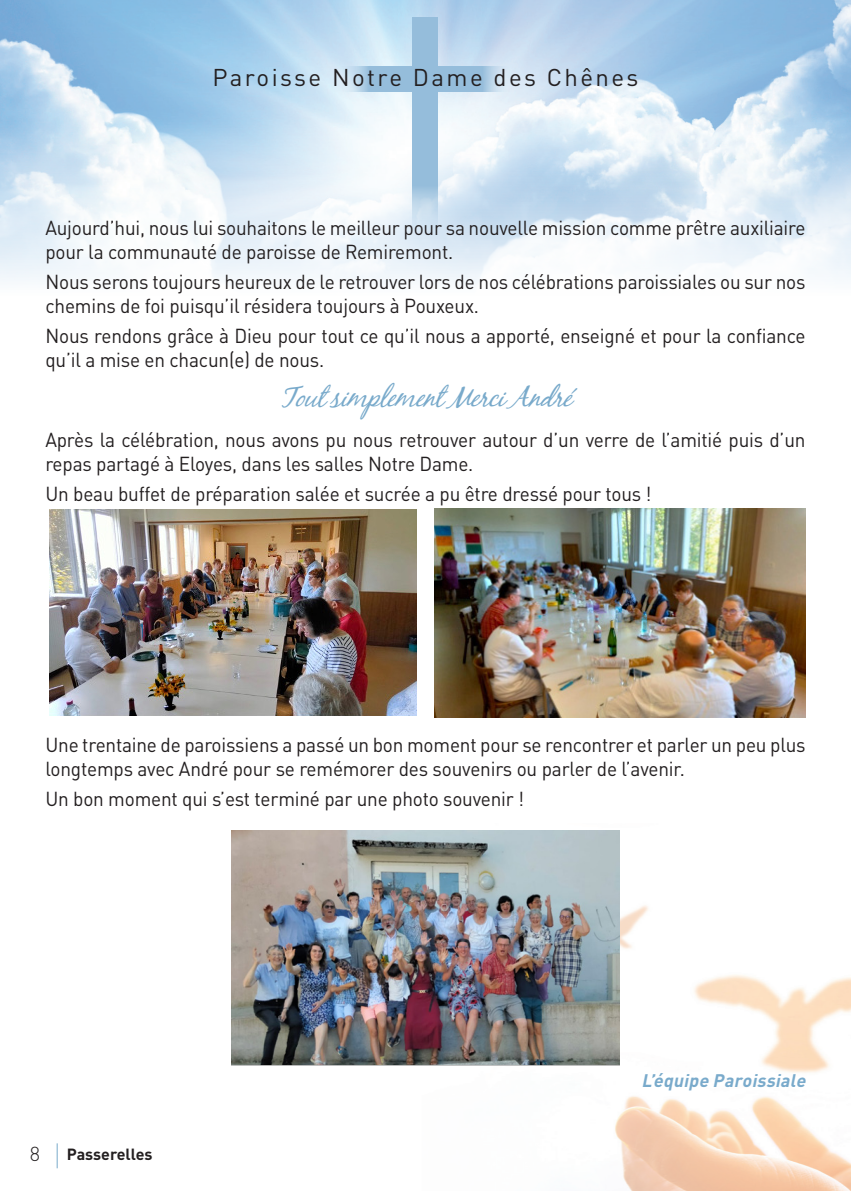
<style>
.page{position:relative;width:851px;height:1191px;background:#fff}
.page>*{position:absolute;margin:0;border:0;box-sizing:border-box;transform-origin:0 0}
.Accentuation{font:italic 28px "Black Jack";color:#79aacb;scale:.95 1}
.t1{font:24px "DIN Pro";letter-spacing:.1em;color:#231f20}
.TXT_COURANT{font:20px/24px "DIN Pro";letter-spacing:-.01em;color:#231f20;scale:.95 1}
.t2{font:300 20px "DIN Pro";color:#231f20}
.TXT_COURANT-2{font:italic 700 18px "DIN Pro";color:#79aacb}
.t3{font:700 16px "DIN Pro";color:#231f20}
</style>
<div class="page">
<img style="left:0;top:0;width:850px;height:282px">
<svg style="left:412px;top:17px;width:26px;height:225px;background:#a2c5e0"></svg>
<svg style="left:340px;top:67px;width:170px;height:25px;background:#a4c6e0"></svg>
<img style="left:421px;top:830px;width:429px;height:361px">
<img style="left:50px;top:509px;width:367px;height:207px">
<img style="left:434px;top:508px;width:371px;height:209px">
<img style="left:231px;top:831px;width:388px;height:234px">
<svg style="left:57px;top:1143px;width:1px;height:25px"></svg>
<p class="t1" style="left:212px;top:59px;width:427px">Paroisse Notre Dame des Chênes</p>
<p class="TXT_COURANT" style="left:45px;top:214px;width:801px">Aujourd’hui, nous lui souhaitons le meilleur pour sa nouvelle mission comme prêtre auxiliaire pour la communauté de paroisse de Remiremont.</p>
<p class="TXT_COURANT" style="left:45px;top:268px;width:801px">Nous serons toujours heureux de le retrouver lors de nos célébrations paroissiales ou sur nos chemins de foi puisqu’il résidera toujours à Pouxeux.</p>
<p class="TXT_COURANT" style="left:45px;top:321px;width:801px">Nous rendons grâce à Dieu pour tout ce qu’il nous a apporté, enseigné et pour la confiance qu’il a mise en chacun(e) de nous.</p>
<p class="Accentuation" style="left:280px;top:380px;width:324px">ToutsimplementMerciAndré</p>
<p class="TXT_COURANT" style="left:45px;top:426px;width:801px">Après la célébration, nous avons pu nous retrouver autour d’un verre de l’amitié puis d’un repas partagé à Eloyes, dans les salles Notre Dame.</p>
<p class="TXT_COURANT" style="left:45px;top:479px;width:639px">Un beau buffet de préparation salée et sucrée a pu être dressé pour tous !</p>
<p class="TXT_COURANT" style="left:45px;top:731px;width:801px">Une trentaine de paroissiens a passé un bon moment pour se rencontrer et parler un peu plus longtemps avec André pour se remémorer des souvenirs ou parler de l’avenir.</p>
<p class="TXT_COURANT" style="left:45px;top:784px;width:505px">Un bon moment qui s’est terminé par une photo souvenir !</p>
<p class="t2" style="left:30px;top:1138px;width:12px">8</p>
<p class="t3" style="left:67px;top:1140px;width:87px">Passerelles</p>
<p class="TXT_COURANT-2" style="left:641px;top:1065px;width:171px">L’équipe Paroissiale</p>
</div>
